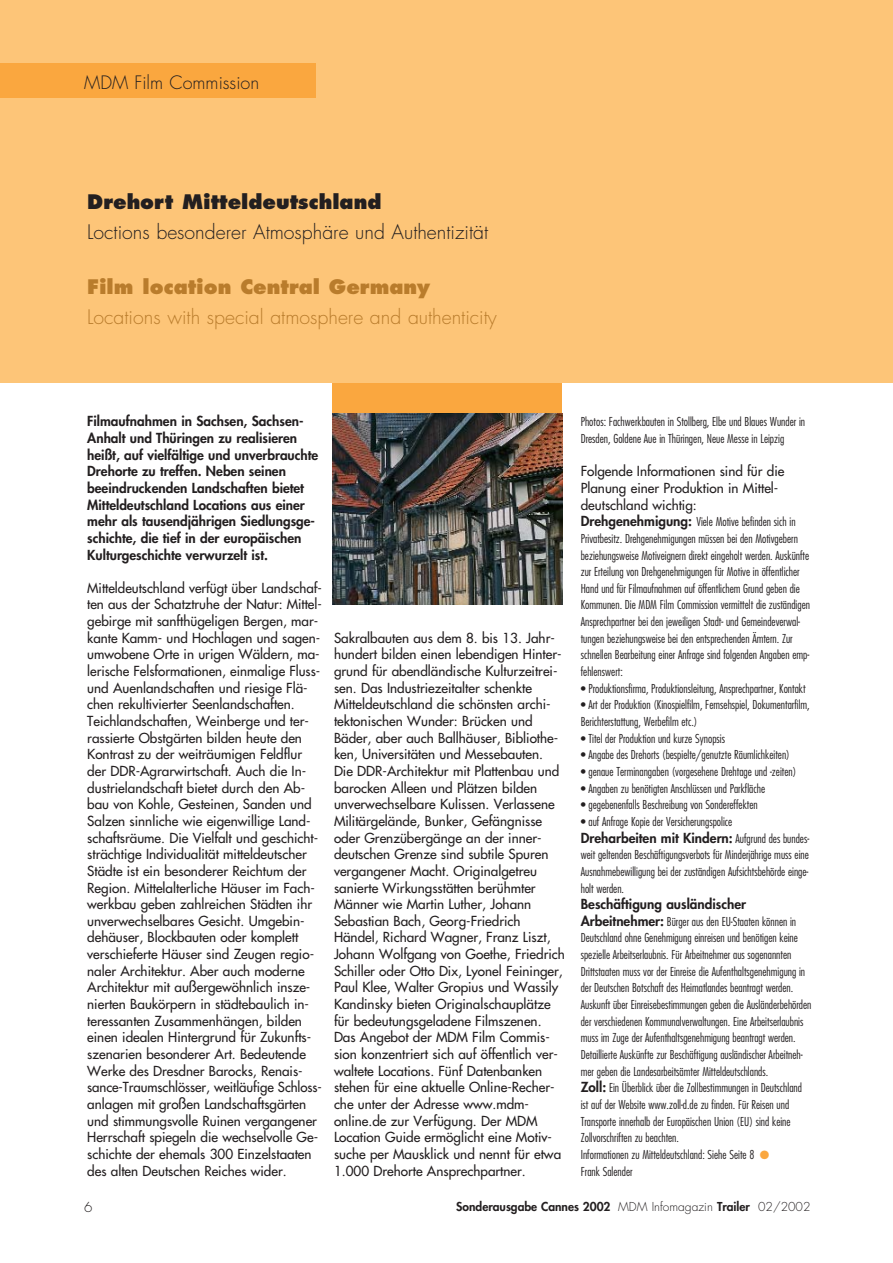
<style>
.page{position:relative;width:893px;height:1263px;background:#fff}
.page>*{position:absolute;margin:0;border:0;box-sizing:border-box;transform-origin:0 0}
.t1{font:300 19.5px "Futura";color:#b97c2c}
.t2{font:300 19.5px "Futura";color:#231f20}
.t3{font:800 19.5px "Futura";color:#b97c2c}
.t4{font:800 19.5px "Futura";color:#231f20}
.t5{font:300 18px "Futura";color:#231f20}
.t6{font:13.5px/16.6px "Futura";color:#231f20}
.t7{font:800 13.5px/16.6px "Futura";color:#231f20}
.t8{font:300 13.5px "Futura";color:#231f20}
.t9{font:300 condensed 12px/16.6px "Futura";color:#231f20}
.t10{font:800 12px "Futura";color:#231f20}
.s1{font-weight:800;font-stretch:normal;font-size:13.5px}
.s2{font-weight:300;font-stretch:condensed;font-size:12px}
.s3{color:#faa73f}
.s4{font-weight:300}
</style>
<div class="page">
<div style="left:332px;top:380px;width:230px;height:34px;background:#faa73f"></div>
<div style="left:0;top:0;width:892px;height:383px;background:#fdc578"></div>
<div style="left:0;top:64px;width:315px;height:34px;background:#faa73f"></div>
<img style="left:332px;top:413px;width:230px;height:192px">
<h2 class="t5" style="left:84px;top:74px;width:176px">MDM Film Commission</h2>
<h1 class="t4" style="left:87px;top:193px;width:296px">Drehort Mitteldeutschland</h1>
<h1 class="t2" style="left:87px;top:223px;width:402px">Loctions besonderer Atmosphäre und Authentizität</h1>
<h1 class="t3" style="left:87px;top:278px;width:344px">Film location Central Germany</h1>
<h1 class="t1" style="left:87px;top:308px;width:411px">Locations with special atmosphere and authenticity</h1>
<p class="t7" style="left:87px;top:414px;width:232px">Filmaufnahmen in Sachsen, Sachsen-Anhalt und Thüringen zu realisieren heißt, auf vielfältige und unverbrauchte Drehorte zu treffen. Neben seinen beeindruckenden Landschaften bietet Mitteldeutschland Locations aus einer mehr als tausendjährigen Siedlungsge&shy;schichte, die tief in der europäischen Kulturgeschichte verwurzelt ist.</p>
<p class="t6" style="left:87px;top:580px;width:236px">Mitteldeutschland verfügt über Landschaf&shy;ten aus der Schatztruhe der Natur: Mittel&shy;gebirge mit sanfthügeligen Bergen, mar&shy;kante Kamm- und Hochlagen und sagen&shy;umwobene Orte in urigen Wäldern, ma&shy;lerische Felsformationen, einmalige Fluss&shy;und Auenlandschaften und riesige Flä&shy;chen rekultivierter Seenlandschaften.<br>Teichlandschaften, Weinberge und ter&shy;rassierte Obstgärten bilden heute den Kontrast zu der weiträumigen Feldflur der DDR-Agrarwirtschaft. Auch die In&shy;dustrielandschaft bietet durch den Ab&shy;bau von Kohle, Gesteinen, Sanden und Salzen sinnliche wie eigenwillige Land&shy;schaftsräume. Die Vielfalt und geschicht&shy;strächtige Individualität mitteldeutscher Städte ist ein besonderer Reichtum der Region. Mittelalterliche Häuser im Fach&shy;werkbau geben zahlreichen Städten ihr unverwechselbares Gesicht. Umgebin&shy;dehäuser, Blockbauten oder komplett verschieferte Häuser sind Zeugen regio&shy;naler Architektur. Aber auch moderne Architektur mit außergewöhnlich insze&shy;nierten Baukörpern in städtebaulich in&shy;teressanten Zusammenhängen, bilden einen idealen Hintergrund für Zukunfts&shy;szenarien besonderer Art. Bedeutende Werke des Dresdner Barocks, Renais&shy;sance-Traumschlösser, weitläufige Schloss&shy;anlagen mit großen Landschaftsgärten und stimmungsvolle Ruinen vergangener Herrschaft spiegeln die wechselvolle Ge&shy;schichte der ehemals 300 Einzelstaaten des alten Deutschen Reiches wider.</p>
<p class="t6" style="left:334px;top:630px;width:232px">Sakralbauten aus dem 8. bis 13. Jahr&shy;hundert bilden einen lebendigen Hinter&shy;grund für abendländische Kulturzeitrei&shy;sen. Das Industriezeitalter schenkte Mitteldeutschland die schönsten archi&shy;tektonischen Wunder: Brücken und Bäder, aber auch Ballhäuser, Bibliothe&shy;ken, Universitäten und Messebauten.<br>Die DDR-Architektur mit Plattenbau und barocken Alleen und Plätzen bilden unverwechselbare Kulissen. Verlassene Militärgelände, Bunker, Gefängnisse oder Grenzübergänge an der inner&shy;deutschen Grenze sind subtile Spuren vergangener Macht. Originalgetreu sanierte Wirkungsstätten berühmter Männer wie Martin Luther, Johann Sebastian Bach, Georg-Friedrich Händel, Richard Wagner, Franz Liszt, Johann Wolfgang von Goethe, Friedrich Schiller oder Otto Dix, Lyonel Feininger, Paul Klee, Walter Gropius und Wassily Kandinsky bieten Originalschauplätze für bedeutungsgeladene Filmszenen.<br>Das Angebot der MDM Film Commis&shy;sion konzentriert sich auf öffentlich ver&shy;waltete Locations. Fünf Datenbanken stehen für eine aktuelle Online-Recher&shy;che unter der Adresse www.mdm&shy;online.de zur Verfügung. Der MDM Location Guide ermöglicht eine Motiv&shy;suche per Mausklick und nennt für etwa 1.000 Drehorte Ansprechpartner.</p>
<p class="t9" style="left:580px;top:414px;width:226px">Photos: Fachwerkbauten in Stollberg, Elbe und Blaues Wunder in<br>Dresden, Goldene Aue in Thüringen, Neue Messe in Leipzig</p>
<p class="t6" style="left:580px;top:464px;width:205px">Folgende Informationen sind für die<br>Planung einer Produktion in Mittel&shy;deutschland wichtig:</p>
<p class="t9" style="left:580px;top:514px;width:231px"><span class="s1">Drehgenehmigung:</span> Viele Motive befinden sich in Privatbesitz. Drehgenehmigungen müssen bei den Motivgebern beziehungsweise Motiveignern direkt eingeholt werden. Auskünfte zur Erteilung von Drehgenehmigungen für Motive in öffentlicher Hand und für Filmaufnahmen auf öffentlichem Grund geben die Kommunen. Die MDM Film Commission vermittelt die zuständigen Ansprechpartner bei den jeweiligen Stadt- und Gemeindeverwal&shy;tungen beziehungsweise bei den entsprechenden Ämtern. Zur schnellen Bearbeitung einer Anfrage sind folgenden Angaben emp&shy;fehlenswert:</p>
<p class="t9" style="left:580px;top:681px;width:226px">• Produktionsfirma, Produktionsleitung, Ansprechpartner, Kontakt</p>
<p class="t9" style="left:580px;top:697px;width:230px">• Art der Produktion (Kinospielfilm, Fernsehspiel, Dokumentarfilm,<br>Berichterstattung, Werbefilm etc.)</p>
<p class="t9" style="left:580px;top:731px;width:146px">• Titel der Produktion und kurze Synopsis</p>
<p class="t9" style="left:580px;top:747px;width:211px">• Angabe des Drehorts (bespielte/genutzte Räumlichkeiten)</p>
<p class="t9" style="left:580px;top:764px;width:217px">• genaue Terminangaben (vorgesehene Drehtage und -zeiten)</p>
<p class="t9" style="left:580px;top:781px;width:186px">• Angaben zu benötigten Anschlüssen und Parkfläche</p>
<p class="t9" style="left:580px;top:797px;width:179px">• gegebenenfalls Beschreibung von Sondereffekten</p>
<p class="t9" style="left:580px;top:814px;width:153px">• auf Anfrage Kopie der Versicherungspolice</p>
<p class="t7" style="left:580px;top:830px;width:230px">Dreharbeiten mit Kindern: <span class="s2">Aufgrund des bundes-</span></p>
<p class="t9" style="left:580px;top:847px;width:230px;text-align:justify">weit geltenden Beschäftigungsverbots für Minderjährige muss eine Ausnahmebewilligung bei der zuständigen Aufsichtsbehörde einge&shy;holt werden.</p>
<p class="t7" style="left:580px;top:897px;width:167px">Beschäftigung ausländischer</p>
<p class="t9" style="left:580px;top:914px;width:232px"><span class="s1">Arbeitnehmer:</span> Bürger aus den EU-Staaten können in Deutschland ohne Genehmigung einreisen und benötigen keine spezielle Arbeitserlaubnis. Für Arbeitnehmer aus sogenannten Drittstaaten muss vor der Einreise die Aufenthaltsgenehmigung in der Deutschen Botschaft des Heimatlandes beantragt werden.<br>Auskunft über Einreisebestimmungen geben die Ausländerbehörden der verschiedenen Kommunalverwaltungen. Eine Arbeitserlaubnis muss im Zuge der Aufenthaltsgenehmigung beantragt werden.<br>Detaillierte Auskünfte zur Beschäftigung ausländischer Arbeitneh&shy;mer geben die Landesarbeitsämter Mitteldeutschlands.<br><span class="s1">Zoll:</span> Ein Überblick über die Zollbestimmungen in Deutschland ist auf der Website www.zoll-d.de zu finden. Für Reisen und Transporte innerhalb der Europäischen Union (EU) sind keine Zollvorschriften zu beachten.<br>Informationen zu Mitteldeutschland: Siehe Seite 8 <span class="s3">●<br></span>Frank Salender</p>
<p class="t8" style="left:84px;top:1201px;width:10px">6</p>
<p class="t10" style="left:456px;top:1201px;width:356px">Sonderausgabe Cannes 2002 <span class="s4">MDM Infomagazin</span> Trailer <span class="s4">02/2002</span></p>
</div>
